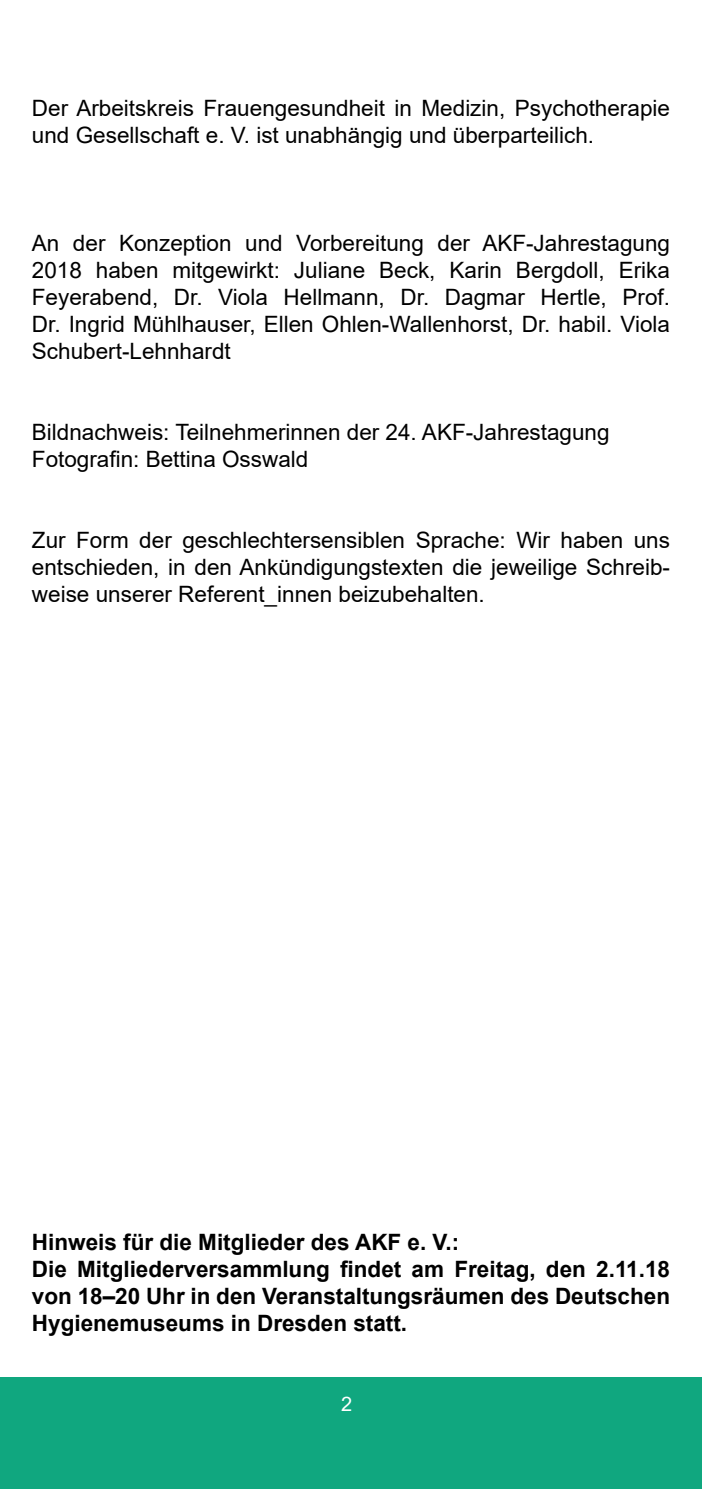
<style>
.page{position:relative;width:702px;height:1489px;background:#fff}
.page>*{position:absolute;margin:0;border:0;box-sizing:border-box;transform-origin:0 0}
.t1{font:22.5px/27px "Arial";color:#000}
.t2{font:700 22.5px/27px "Arial";color:#000}
.t3{font:20px "Arial";color:#fff}
</style>
<div class="page">
<div style="left:0;top:1376px;width:702px;height:112px;background:#10a77f"></div>
<p class="t1" style="left:32px;top:94px;width:639px">Der Arbeitskreis Frauengesundheit in Medizin, Psychotherapie und Gesellschaft e. V. ist unabhängig und überparteilich.</p>
<p class="t1" style="left:32px;top:229px;width:639px;text-align:justify">An der Konzeption und Vorbereitung der AKF-Jahrestagung 2018 haben mitgewirkt: Juliane Beck, Karin Bergdoll, Erika Feyerabend, Dr. Viola Hellmann, Dr. Dagmar Hertle, Prof.<br>Dr. Ingrid Mühlhauser, Ellen Ohlen-Wallenhorst, Dr. habil. Viola Schubert-Lehnhardt</p>
<p class="t1" style="left:32px;top:418px;width:579px">Bildnachweis: Teilnehmerinnen der 24. AKF-Jahrestagung<br>Fotografin: Bettina Osswald</p>
<p class="t1" style="left:32px;top:526px;width:639px;text-align:justify">Zur Form der geschlechtersensiblen Sprache: Wir haben uns entschieden, in den Ankündigungstexten die jeweilige Schreib&shy;weise unserer Referent_innen beizubehalten.</p>
<p class="t2" style="left:32px;top:1228px;width:639px">Hinweis für die Mitglieder des AKF e. V.:<br>Die Mitgliederversammlung findet am Freitag, den 2.11.18 von 18–20 Uhr in den Veranstaltungsräumen des Deutschen Hygienemuseums in Dresden statt.</p>
<p class="t3" style="left:341px;top:1389px;width:13px">2</p>
</div>
